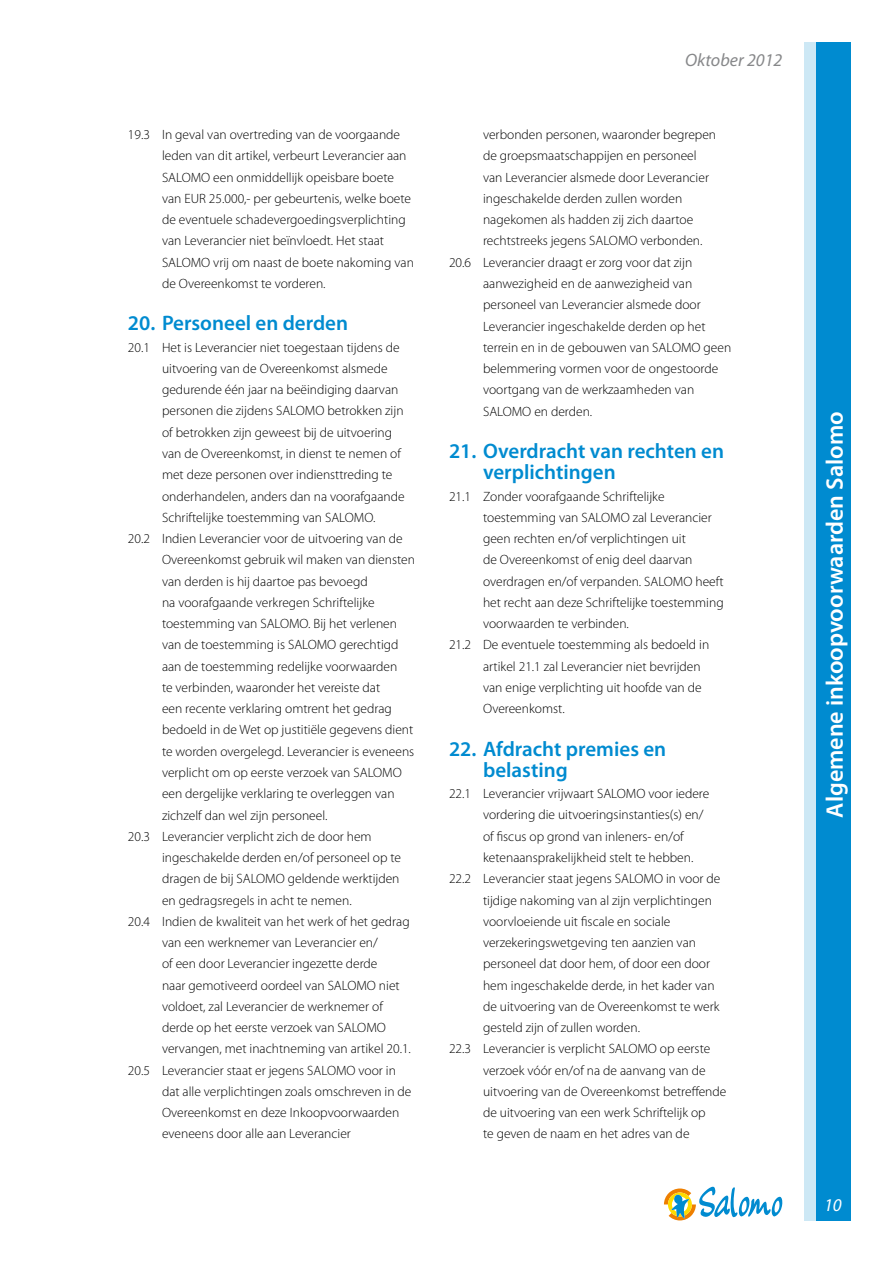
<style>
.page{position:relative;width:893px;height:1263px;background:#fff}
.page>*{position:absolute;margin:0;border:0;box-sizing:border-box;transform-origin:0 0}
.t1{font:600 24px "Myriad Pro";color:#fff}
.t2{font:600 21px/21.3px "Myriad Pro";color:#008bd0}
.t3{font:italic 18px "Myriad Pro";color:#87888a}
.t4{font:italic 18px "Myriad Pro";color:#fff}
.t5{font:300 13.5px/21.3px "Myriad Pro";color:#000}
</style>
<div class="page">
<div style="left:816px;top:43px;width:34px;height:1143px;background:#008bd0"></div>
<div style="left:804px;top:43px;width:12px;height:1143px;background:#cde8f5"></div>
<div style="left:816px;top:1186px;width:34px;height:34px;background:#008bd0"></div>
<div style="left:804px;top:1186px;width:12px;height:34px;background:#cde8f5"></div>
<svg style="left:664px;top:1186px;width:118px;height:34px"></svg>
<p class="t5" style="left:162px;top:124px;width:253px;text-indent:-34px">19.3 In geval van overtreding van de voorgaande leden van dit artikel, verbeurt Leverancier aan SALOMO een onmiddellijk opeisbare boete van EUR 25.000,- per gebeurtenis, welke boete de eventuele schadevergoedingsverplichting van Leverancier niet beïnvloedt. Het staat SALOMO vrij om naast de boete nakoming van de Overeenkomst te vorderen.</p>
<h2 class="t2" style="left:128px;top:312px;width:222px">20. Personeel en derden</h2>
<p class="t5" style="left:128px;top:336px;width:273px">20.1 Het is Leverancier niet toegestaan tijdens de</p>
<p class="t5" style="left:162px;top:358px;width:227px">uitvoering van de Overeenkomst alsmede</p>
<p class="t5" style="left:162px;top:379px;width:238px">gedurende één jaar na beëindiging daarvan</p>
<p class="t5" style="left:162px;top:400px;width:243px">personen die zijdens SALOMO betrokken zijn</p>
<p class="t5" style="left:162px;top:421px;width:232px">of betrokken zijn geweest bij de uitvoering</p>
<p class="t5" style="left:162px;top:443px;width:240px">van de Overeenkomst, in dienst te nemen of</p>
<p class="t5" style="left:162px;top:464px;width:232px">met deze personen over indiensttreding te</p>
<p class="t5" style="left:162px;top:485px;width:244px">onderhandelen, anders dan na voorafgaande</p>
<p class="t5" style="left:162px;top:506px;width:215px">Schriftelijke toestemming van SALOMO.</p>
<p class="t5" style="left:128px;top:528px;width:276px">20.2 Indien Leverancier voor de uitvoering van de</p>
<p class="t5" style="left:162px;top:549px;width:254px">Overeenkomst gebruik wil maken van diensten</p>
<p class="t5" style="left:162px;top:570px;width:207px">van derden is hij daartoe pas bevoegd</p>
<p class="t5" style="left:162px;top:592px;width:214px">na voorafgaande verkregen Schriftelijke</p>
<p class="t5" style="left:162px;top:613px;width:237px">toestemming van SALOMO. Bij het verlenen</p>
<p class="t5" style="left:162px;top:634px;width:238px">van de toestemming is SALOMO gerechtigd</p>
<p class="t5" style="left:162px;top:655px;width:237px">aan de toestemming redelijke voorwaarden</p>
<p class="t5" style="left:162px;top:677px;width:220px">te verbinden, waaronder het vereiste dat</p>
<p class="t5" style="left:162px;top:698px;width:231px">een recente verklaring omtrent het gedrag</p>
<p class="t5" style="left:162px;top:719px;width:253px">bedoeld in de Wet op justitiële gegevens dient</p>
<p class="t5" style="left:162px;top:740px;width:254px">te worden overgelegd. Leverancier is eveneens</p>
<p class="t5" style="left:162px;top:762px;width:241px">verplicht om op eerste verzoek van SALOMO</p>
<p class="t5" style="left:162px;top:783px;width:234px">een dergelijke verklaring te overleggen van</p>
<p class="t5" style="left:162px;top:804px;width:167px">zichzelf dan wel zijn personeel.</p>
<p class="t5" style="left:128px;top:825px;width:245px">20.3 Leverancier verplicht zich de door hem</p>
<p class="t5" style="left:162px;top:847px;width:241px">ingeschakelde derden en/of personeel op te</p>
<p class="t5" style="left:162px;top:868px;width:239px">dragen de bij SALOMO geldende werktijden</p>
<p class="t5" style="left:162px;top:889px;width:191px">en gedragsregels in acht te nemen.</p>
<p class="t5" style="left:128px;top:910px;width:283px">20.4 Indien de kwaliteit van het werk of het gedrag</p>
<p class="t5" style="left:162px;top:932px;width:217px">van een werknemer van Leverancier en/</p>
<p class="t5" style="left:162px;top:953px;width:217px">of een door Leverancier ingezette derde</p>
<p class="t5" style="left:162px;top:974px;width:239px">naar gemotiveerd oordeel van SALOMO niet</p>
<p class="t5" style="left:162px;top:996px;width:222px">voldoet, zal Leverancier de werknemer of</p>
<p class="t5" style="left:162px;top:1017px;width:225px">derde op het eerste verzoek van SALOMO</p>
<p class="t5" style="left:162px;top:1038px;width:250px">vervangen, met inachtneming van artikel 20.1.</p>
<p class="t5" style="left:128px;top:1059px;width:269px">20.5 Leverancier staat er jegens SALOMO voor in</p>
<p class="t5" style="left:162px;top:1081px;width:251px">dat alle verplichtingen zoals omschreven in de</p>
<p class="t5" style="left:162px;top:1102px;width:239px">Overeenkomst en deze Inkoopvoorwaarden</p>
<p class="t5" style="left:162px;top:1123px;width:190px">eveneens door alle aan Leverancier</p>
<h3 class="t3" style="left:685px;top:49px;width:99px">Oktober 2012</h3>
<p class="t5" style="left:483px;top:124px;width:235px">verbonden personen, waaronder begrepen</p>
<p class="t5" style="left:483px;top:145px;width:215px">de groepsmaatschappijen en personeel</p>
<p class="t5" style="left:483px;top:166px;width:227px">van Leverancier alsmede door Leverancier</p>
<p class="t5" style="left:483px;top:188px;width:201px">ingeschakelde derden zullen worden</p>
<p class="t5" style="left:483px;top:209px;width:212px">nagekomen als hadden zij zich daartoe</p>
<p class="t5" style="left:483px;top:230px;width:221px">rechtstreeks jegens SALOMO verbonden.</p>
<p class="t5" style="left:449px;top:251px;width:245px">20.6 Leverancier draagt er zorg voor dat zijn</p>
<p class="t5" style="left:483px;top:273px;width:211px">aanwezigheid en de aanwezigheid van</p>
<p class="t5" style="left:483px;top:294px;width:219px">personeel van Leverancier alsmede door</p>
<p class="t5" style="left:483px;top:315px;width:224px">Leverancier ingeschakelde derden op het</p>
<p class="t5" style="left:483px;top:336px;width:250px">terrein en in de gebouwen van SALOMO geen</p>
<p class="t5" style="left:483px;top:358px;width:237px">belemmering vormen voor de ongestoorde</p>
<p class="t5" style="left:483px;top:379px;width:213px">voortgang van de werkzaamheden van</p>
<p class="t5" style="left:483px;top:400px;width:111px">SALOMO en derden.</p>
<h2 class="t2" style="left:483px;top:440px;width:243px;text-indent:-34px">21. Overdracht van rechten en verplichtingen</h2>
<p class="t5" style="left:449px;top:485px;width:217px">21.1 Zonder voorafgaande Schriftelijke</p>
<p class="t5" style="left:483px;top:506px;width:230px">toestemming van SALOMO zal Leverancier</p>
<p class="t5" style="left:483px;top:528px;width:204px">geen rechten en/of verplichtingen uit</p>
<p class="t5" style="left:483px;top:549px;width:211px">de Overeenkomst of enig deel daarvan</p>
<p class="t5" style="left:483px;top:570px;width:242px">overdragen en/of verpanden. SALOMO heeft</p>
<p class="t5" style="left:483px;top:591px;width:242px">het recht aan deze Schriftelijke toestemming</p>
<p class="t5" style="left:483px;top:613px;width:147px">voorwaarden te verbinden.</p>
<p class="t5" style="left:449px;top:634px;width:262px">21.2 De eventuele toestemming als bedoeld in</p>
<p class="t5" style="left:483px;top:655px;width:219px">artikel 21.1 zal Leverancier niet bevrijden</p>
<p class="t5" style="left:483px;top:677px;width:220px">van enige verplichting uit hoofde van de</p>
<p class="t5" style="left:483px;top:698px;width:83px">Overeenkomst.</p>
<h2 class="t2" style="left:483px;top:737px;width:185px;text-indent:-34px">22. Afdracht premies en belasting</h2>
<p class="t5" style="left:449px;top:783px;width:262px">22.1 Leverancier vrijwaart SALOMO voor iedere</p>
<p class="t5" style="left:483px;top:804px;width:222px">vordering die uitvoeringsinstanties(s) en/</p>
<p class="t5" style="left:483px;top:825px;width:202px">of fiscus op grond van inleners- en/of</p>
<p class="t5" style="left:483px;top:847px;width:212px">ketenaansprakelijkheid stelt te hebben.</p>
<p class="t5" style="left:449px;top:868px;width:273px">22.2 Leverancier staat jegens SALOMO in voor de</p>
<p class="t5" style="left:483px;top:889px;width:230px">tijdige nakoming van al zijn verplichtingen</p>
<p class="t5" style="left:483px;top:910px;width:189px">voorvloeiende uit fiscale en sociale</p>
<p class="t5" style="left:483px;top:932px;width:214px">verzekeringswetgeving ten aanzien van</p>
<p class="t5" style="left:483px;top:953px;width:229px">personeel dat door hem, of door een door</p>
<p class="t5" style="left:483px;top:974px;width:233px">hem ingeschakelde derde, in het kader van</p>
<p class="t5" style="left:483px;top:995px;width:238px">de uitvoering van de Overeenkomst te werk</p>
<p class="t5" style="left:483px;top:1017px;width:158px">gesteld zijn of zullen worden.</p>
<p class="t5" style="left:449px;top:1038px;width:263px">22.3 Leverancier is verplicht SALOMO op eerste</p>
<p class="t5" style="left:483px;top:1059px;width:224px">verzoek vóór en/of na de aanvang van de</p>
<p class="t5" style="left:483px;top:1080px;width:245px">uitvoering van de Overeenkomst betreffende</p>
<p class="t5" style="left:483px;top:1102px;width:224px">de uitvoering van een werk Schriftelijk op</p>
<p class="t5" style="left:483px;top:1123px;width:208px">te geven de naam en het adres van de</p>
<h1 class="t1" style="left:819px;top:817px;width:408px;rotate:-90deg">Algemene inkoopvoorwaarden Salomo</h1>
<h3 class="t4" style="left:824px;top:1193px;width:19px">10</h3>
</div>
